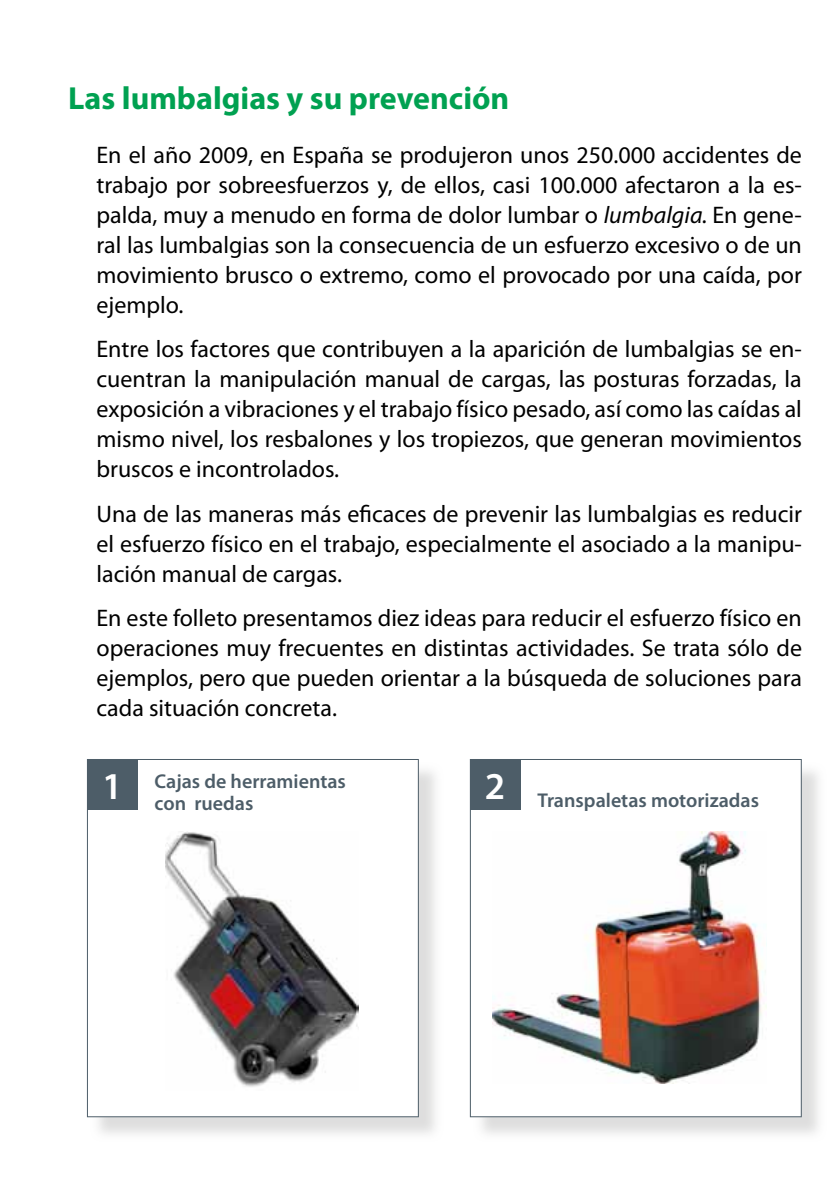
<style>
.page{position:relative;width:840px;height:1191px;background:#fff}
.page>*{position:absolute;margin:0;border:0;box-sizing:border-box;transform-origin:0 0}
.t1{font:600 38px "Myriad Pro";color:#fff}
.t2{font:700 32px "Myriad Pro";color:#00a151}
.t3{font:24px/30px "Myriad Pro";color:#000;text-align:justify}
.t4{font:600 20px/22px "Myriad Pro";color:#4d5d68}
.s1{font-style:italic}
</style>
<div class="page">
<img style="left:473px;top:762px;width:345px;height:372px">
<svg style="left:469px;top:759px;width:332px;height:358px"></svg>
<img style="left:90px;top:762px;width:345px;height:372px">
<svg style="left:87px;top:759px;width:331px;height:358px"></svg>
<img style="left:165px;top:831px;width:193px;height:259px">
<img style="left:492px;top:831px;width:274px;height:252px">
<div style="left:87px;top:759px;width:50px;height:50px;background:#4d5d68"></div>
<div style="left:469px;top:759px;width:51px;height:50px;background:#4d5d68"></div>
<p class="t2" style="left:68px;top:77px;width:442px">Las lumbalgias y su prevención</p>
<p class="t3" style="left:96px;top:140px;width:706px">En el año 2009, en España se produjeron unos 250.000 accidentes de trabajo por sobreesfuerzos y, de ellos, casi 100.000 afectaron a la es&shy;palda, muy a menudo en forma de dolor lumbar o <span class="s1">lumbalgia.</span> En gene&shy;ral las lumbalgias son la consecuencia de un esfuerzo excesivo o de un movimiento brusco o extremo, como el provocado por una caída, por ejemplo.</p>
<p class="t3" style="left:96px;top:334px;width:706px">Entre los factores que contribuyen a la aparición de lumbalgias se en&shy;cuentran la manipulación manual de cargas, las posturas forzadas, la exposición a vibraciones y el trabajo físico pesado, así como las caídas al mismo nivel, los resbalones y los tropiezos, que generan movimientos bruscos e incontrolados.</p>
<p class="t3" style="left:96px;top:498px;width:706px">Una de las maneras más eficaces de prevenir las lumbalgias es reducir el esfuerzo físico en el trabajo, especialmente el asociado a la manipu&shy;lación manual de cargas.</p>
<p class="t3" style="left:96px;top:602px;width:706px">En este folleto presentamos diez ideas para reducir el esfuerzo físico en operaciones muy frecuentes en distintas actividades. Se trata sólo de ejemplos, pero que pueden orientar a la búsqueda de soluciones para cada situación concreta.</p>
<p class="t1" style="left:102px;top:761px;width:22px">1</p>
<p class="t1" style="left:484px;top:761px;width:22px">2</p>
<p class="t4" style="left:154px;top:770px;width:193px">Cajas de herramientas con ruedas</p>
<p class="t4" style="left:537px;top:788px;width:223px">Transpaletas motorizadas</p>
</div>
